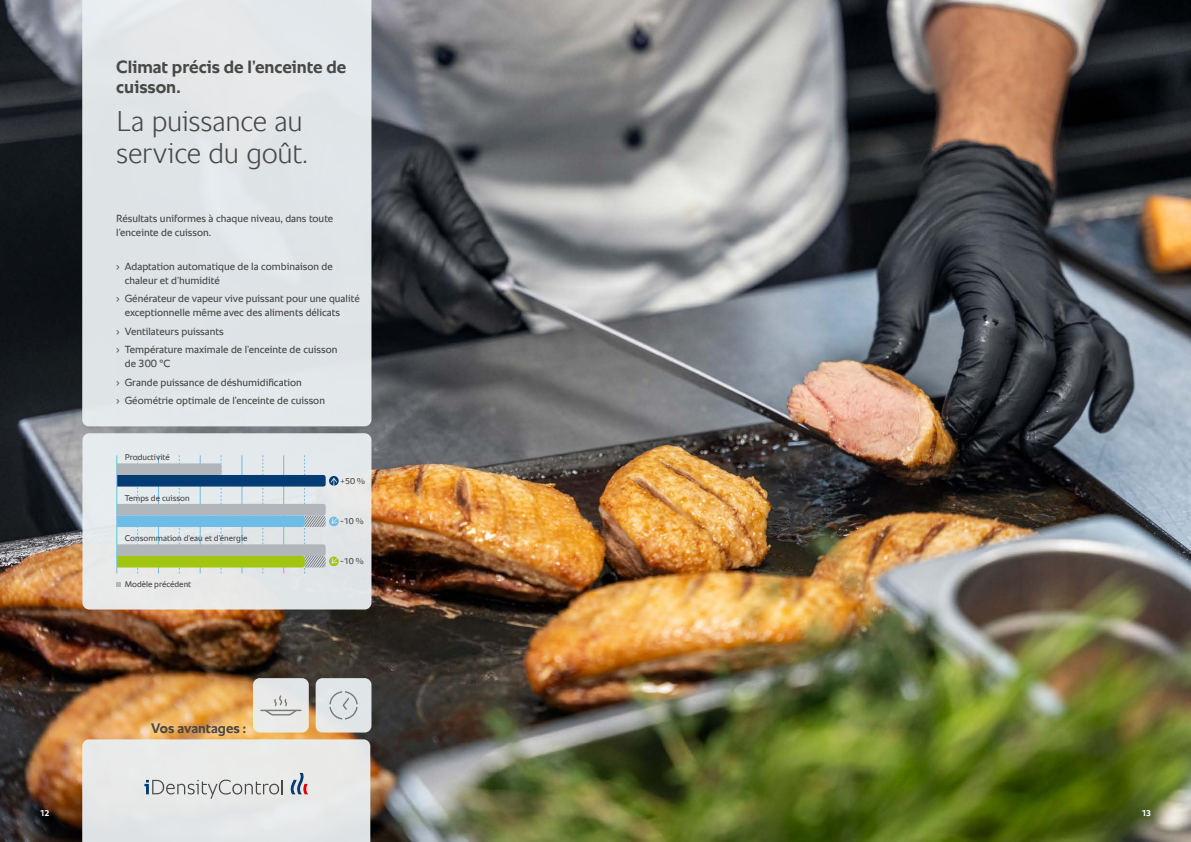
<style>
.page{position:relative;width:1191px;height:842px;background:#fff}
.page>*{position:absolute;margin:0;border:0;box-sizing:border-box;transform-origin:0 0}
.t1{font:300 29px/32px "RATIONAL Sans TT";letter-spacing:-.01em;color:#484847}
.t2{font:700 18px/20.4px "RATIONAL Sans TT";color:#484847}
.t3{font:700 14px "RATIONAL Sans TT";color:#484847}
.t4{font:10.5px/13.6px "RATIONAL Sans TT";color:#484847}
.t5{font:8.5px "RATIONAL Sans TT";color:#484847}
.t6{font:700 8.5px "RATIONAL Sans TT";color:#fff}
</style>
<div class="page">
<img style="left:0;top:0;width:1191px;height:842px">
<div style="left:82px;top:433px;width:289px;height:176px;background:#e5e9e9;border-radius:7px"></div>
<div style="left:82px;top:0;width:289px;height:426px;background:#e0e4e8"></div>
<svg style="left:82px;top:739px;width:288px;height:103px;background:#e3e4e4"></svg>
<svg style="left:116px;top:582px;width:5px;height:5px"></svg>
<hr style="left:116px;top:455px;width:1px;height:118px;background:#6ebde6">
<svg style="left:117px;top:455px;width:222px;height:118px"></svg>
<div style="left:253px;top:678px;width:56px;height:54px;background:#e8e9e8;border-radius:7px"></div>
<svg style="left:260px;top:695px;width:41px;height:20px"></svg>
<div style="left:316px;top:678px;width:55px;height:54px;background:#e1e5e8;border-radius:7px"></div>
<svg style="left:329px;top:691px;width:29px;height:28px"></svg>
<h2 class="t2" style="left:116px;top:56px;width:232px">Climat précis de l’enceinte de cuisson.</h2>
<h1 class="t1" style="left:116px;top:105px;width:193px">La puissance au service du goût.</h1>
<p class="t4" style="left:116px;top:212px;width:218px">Résultats uniformes à chaque niveau, dans toute l’enceinte de cuisson.</p>
<p class="t4" style="left:125px;top:260px;width:210px;text-indent:-9px">› Adaptation automatique de la combinaison de chaleur et d’humidité</p>
<p class="t4" style="left:125px;top:292px;width:236px;text-indent:-9px">› Générateur de vapeur vive puissant pour une qualité exceptionnelle même avec des aliments délicats</p>
<p class="t4" style="left:116px;top:322px;width:223px;line-height:18.7px">› Ventilateurs puissants<br>› Température maximale de l’enceinte de cuisson</p>
<p class="t4" style="left:116px;top:354px;width:210px;line-height:18.7px;text-indent:9px">de 300 °C<br>› Grande puissance de déshumidification<br>› Géométrie optimale de l’enceinte de cuisson</p>
<p class="t5" style="left:125px;top:451px;width:47px">Productivité</p>
<p class="t5" style="left:125px;top:491px;width:66px">Temps de cuisson</p>
<p class="t5" style="left:125px;top:532px;width:124px">Consommation d’eau et d’énergie</p>
<p class="t5" style="left:125px;top:578px;width:68px">Modèle précédent</p>
<h3 class="t3" style="left:151px;top:718px;width:96px">Vos avantages :</h3>
<p class="t5" style="left:340px;top:475px;width:26px">+50 %</p>
<p class="t5" style="left:340px;top:515px;width:25px">-10 %</p>
<p class="t5" style="left:340px;top:555px;width:25px">-10 %</p>
<p class="t6" style="left:40px;top:807px;width:11px">12</p>
<p class="t6" style="left:1141px;top:807px;width:11px">13</p>
</div>
